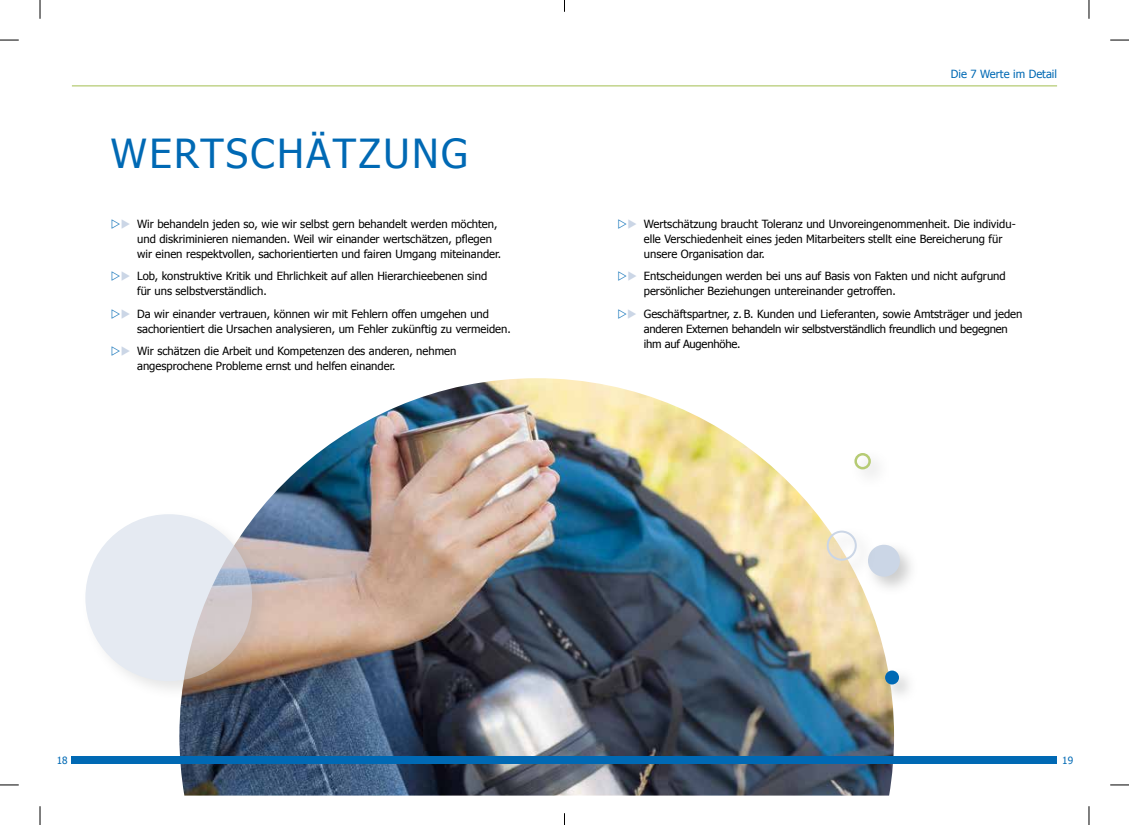
<style>
.page{position:relative;width:1129px;height:825px;background:#fff}
.page>*{position:absolute;margin:0;border:0;box-sizing:border-box;transform-origin:0 0}
.t1{font:40px "Tahoma";letter-spacing:.06em;color:#0069b4}
.t2{font:11.25px/15px "Tahoma";color:#000}
.t3{font:11.25px/15px "Tahoma";letter-spacing:-.02em;color:#000}
.t4{font:11.25px "Tahoma";color:#0069b4}
.t5{font:10px "Tahoma";color:#0069b4}
.s1{color:#cbd6e6}
</style>
<div class="page">
<img style="left:179px;top:378px;width:715px;height:417px">
<div style="left:81px;top:509px;width:190px;height:191px;background:#9c9d9d;opacity:.5"></div>
<svg style="left:85px;top:514px;width:167px;height:166px;background:#dfe1e8"></svg>
<div style="left:864px;top:540px;width:55px;height:55px;background:#9c9d9d;opacity:.5"></div>
<div style="left:868px;top:544px;width:32px;height:32px;background:#cbd6e6;border-radius:50%"></div>
<div style="left:823px;top:526px;width:53px;height:53px;background:#9c9d9d;opacity:.5"></div>
<div style="left:827px;top:530px;width:30px;height:30px;border:2px solid #cbd6e6;border-radius:50%"></div>
<div style="left:881px;top:666px;width:37px;height:37px;background:#9c9d9d;opacity:.5"></div>
<div style="left:885px;top:670px;width:14px;height:14px;background:#0069b4;border-radius:50%"></div>
<div style="left:851px;top:449px;width:38px;height:39px;background:#fcfcfc"></div>
<div style="left:854px;top:453px;width:17px;height:16px;border:2px solid #b6cb74;border-radius:50%"></div>
<hr style="left:72px;top:85px;width:985px;height:1px;background:#b6cb74">
<div style="left:72px;top:756px;width:985px;height:7px;background:#0069b4"></div>
<svg style="left:0;top:39px;width:19px;height:2px"></svg>
<svg style="left:1110px;top:39px;width:19px;height:2px"></svg>
<svg style="left:0;top:784px;width:19px;height:1px"></svg>
<svg style="left:1110px;top:784px;width:19px;height:1px"></svg>
<svg style="left:39px;top:0;width:2px;height:19px"></svg>
<svg style="left:39px;top:806px;width:2px;height:18px"></svg>
<svg style="left:1088px;top:0;width:2px;height:19px"></svg>
<svg style="left:1088px;top:806px;width:2px;height:18px"></svg>
<h1 class="t1" style="left:111px;top:126px;width:358px">WERTSCHÄTZUNG</h1>
<p class="t2" style="left:137px;top:215px;width:366px;text-indent:-16px"><span class="s1">◆</span> Wir behandeln jeden so, wie wir selbst gern behandelt werden möchten, und diskriminieren niemanden. Weil wir einander wertschätzen, pflegen wir einen respektvollen, sachorientierten und fairen Umgang miteinander.</p>
<p class="t2" style="left:137px;top:268px;width:352px;text-indent:-16px"><span class="s1">◆</span> Lob, konstruktive Kritik und Ehrlichkeit auf allen Hierarchieebenen sind für uns selbstverständlich.</p>
<p class="t2" style="left:137px;top:305px;width:375px;text-indent:-16px"><span class="s1">◆</span> Da wir einander vertrauen, können wir mit Fehlern offen umgehen und sachorientiert die Ursachen analysieren, um Fehler zukünftig zu vermeiden.</p>
<p class="t2" style="left:137px;top:343px;width:321px;text-indent:-16px"><span class="s1">◆</span> Wir schätzen die Arbeit und Kompetenzen des anderen, nehmen angesprochene Probleme ernst und helfen einander.</p>
<p class="t4" style="left:951px;top:66px;width:108px">Die 7 Werte im Detail</p>
<p class="t2" style="left:644px;top:215px;width:373px;text-indent:-16px"><span class="s1">◆</span> Wertschätzung braucht Toleranz und Unvoreingenommenheit. Die individu&shy;elle Verschiedenheit eines jeden Mitarbeiters stellt eine Bereicherung für unsere Organisation dar.</p>
<p class="t2" style="left:644px;top:268px;width:363px;text-indent:-16px"><span class="s1">◆</span> Entscheidungen werden bei uns auf Basis von Fakten und nicht aufgrund persönlicher Beziehungen untereinander getroffen.</p>
<p class="t3" style="left:644px;top:305px;width:380px;text-indent:-17px"><span class="s1">◆</span> Geschäftspartner, z.B. Kunden und Lieferanten, sowie Amtsträger und jeden anderen Externen behandeln wir selbstverständlich freundlich und begegnen ihm auf Augenhöhe.</p>
<p class="t5" style="left:57px;top:753px;width:12px">18</p>
<p class="t5" style="left:1062px;top:753px;width:12px">19</p>
</div>
